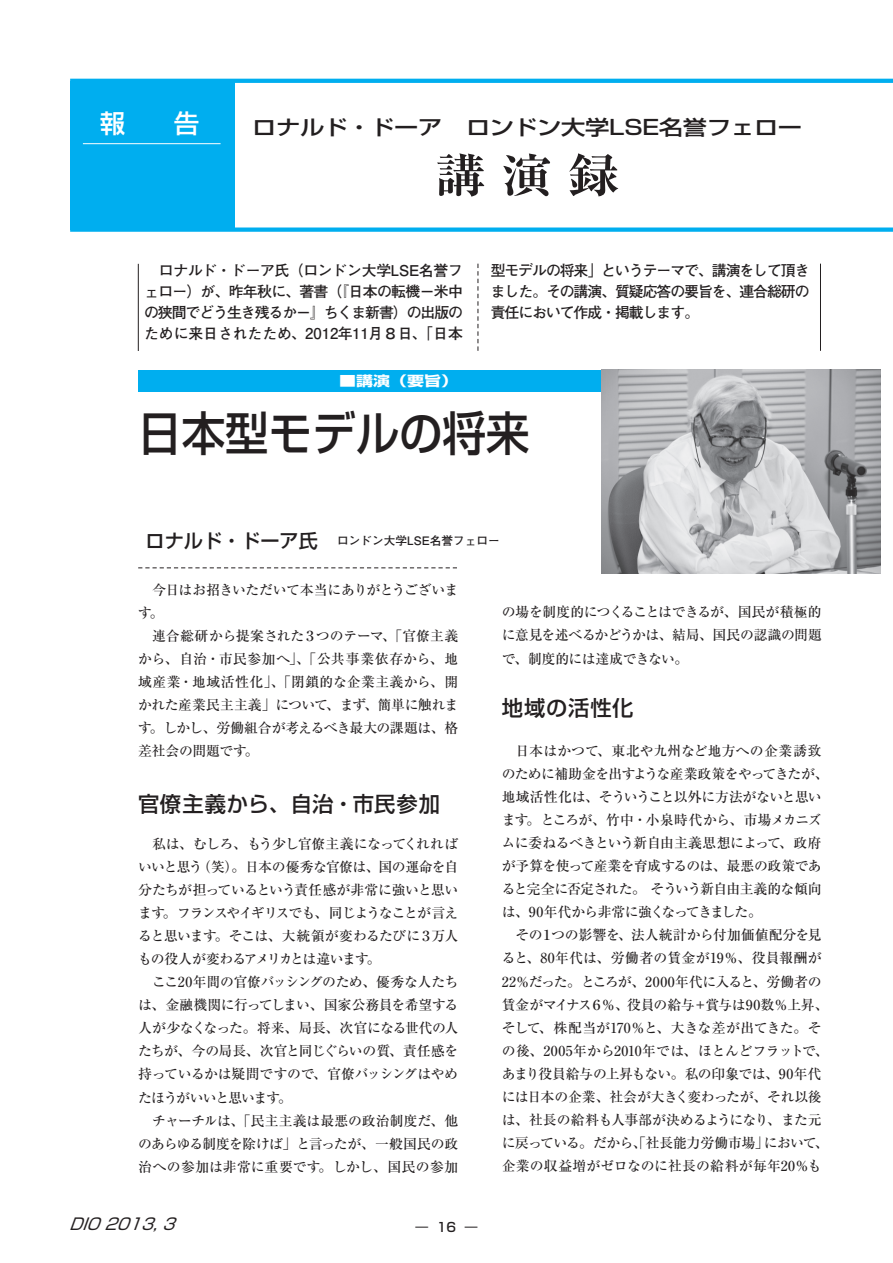
<style>
.page{position:relative;width:893px;height:1263px;background:#fff}
.page>*{position:absolute;margin:0;border:0;box-sizing:border-box;transform-origin:0 0}
.t1{font:500 46.8px "Shin Go Pro";color:#231f20;scale:.93 1}
.t2{font:700 46.8px "Ryumin Pro";color:#231f20;scale:1.1 1}
.t3{font:500 25.5px "Shin Go Pro";color:#fff}
.t4{font:500 21.3px "Shin Go Pro";letter-spacing:.045em;color:#231f20}
.t5{font:500 20.4px "Shin Go Pro";letter-spacing:-.015em;color:#231f20;scale:1.19 1}
.t6{font:italic 15.9px "Shin Go Pro";color:#231f20}
.t7{font:700 14.85px/21px "Futo Go B101 Pro";letter-spacing:-.07em;color:#231f20;text-align:justify}
.t8{font:500 13.8px/23.1px "Ryumin Pro";letter-spacing:-.025em;color:#231f20;text-align:justify}
.t9{font:700 13.65px "Shin Go Pro";color:#fff;scale:1.25 1}
.t10{font:500 12.75px "Shin Go Pro";color:#231f20}
.t11{font:700 11.7px "Futo Go B101 Pro";color:#231f20}
.s1{font-family:"Shin Go Pro";font-weight:500;font-size:19.2px}
</style>
<div class="page">
<svg style="left:70px;top:79px;width:823px;height:4px;background:#04afef"></svg>
<div style="left:70px;top:227px;width:823px;height:5px;background:#00aeef"></div>
<div style="left:70px;top:81px;width:165px;height:149px;background:#00aeef"></div>
<hr style="left:83px;top:143px;width:138px;height:1px;background:#fff">
<svg style="left:478px;top:264px;width:1px;height:87px"></svg>
<hr style="left:138px;top:264px;width:1px;height:87px;background:#231f20">
<hr style="left:820px;top:264px;width:1px;height:87px;background:#231f20">
<div style="left:138px;top:370px;width:513px;height:21px;background:#00aeef"></div>
<img style="left:602px;top:370px;width:278px;height:203px">
<svg style="left:138px;top:568px;width:319px;height:1px"></svg>
<h2 class="t3" style="left:100px;top:102px;width:27px">報</h2>
<h2 class="t3" style="left:174px;top:102px;width:27px">告</h2>
<h3 class="t5" style="left:252px;top:111px;width:463px">ロナルド・ドーア　ロンドン大学LSE名誉フェロー</h3>
<h1 class="t2" style="left:435px;top:138px;width:169px">講 演 録</h1>
<p class="t7" style="left:144px;top:258px;width:320px;text-indent:15px">ロナルド・ドーア氏（ロンドン大学LSE名誉フェロー）が、昨年秋に、著書（『日本の転機－米中の狭間でどう生き残るか－』ちくま新書）の出版のために来日されたため、2012年11月８日、「日本</p>
<p class="t7" style="left:491px;top:258px;width:320px">型モデルの将来」というテーマで、講演をして頂きました。その講演、質疑応答の要旨を、連合総研の責任において作成・掲載します。</p>
<p class="t9" style="left:339px;top:370px;width:97px">■講演（要旨）</p>
<h1 class="t1" style="left:138px;top:395px;width:422px">日本型モデルの将来</h1>
<p class="t11" style="left:146px;top:531px;width:356px"><span class="s1">ロナルド・ドーア氏　</span>ロンドン大学LSE名誉フェロー</p>
<p class="t8" style="left:138px;top:577px;width:321px;text-indent:14px">今日はお招きいただいて本当にありがとうございます。</p>
<p class="t8" style="left:138px;top:623px;width:321px;text-indent:14px">連合総研から提案された３つのテーマ、「官僚主義から、自治・市民参加へ」、「公共事業依存から、地域産業・地域活性化」、「閉鎖的な企業主義から、開かれた産業民主主義」について、まず、簡単に触れます。しかし、労働組合が考えるべき最大の課題は、格差社会の問題です。</p>
<h3 class="t4" style="left:138px;top:787px;width:303px">官僚主義から、自治・市民参加</h3>
<p class="t8" style="left:138px;top:831px;width:321px;text-indent:14px">私は、むしろ、もう少し官僚主義になってくれればいいと思う（笑）。日本の優秀な官僚は、国の運命を自分たちが担っているという責任感が非常に強いと思います。フランスやイギリスでも、同じようなことが言えると思います。そこは、大統領が変わるたびに３万人もの役人が変わるアメリカとは違います。</p>
<p class="t8" style="left:138px;top:969px;width:321px;text-indent:14px">ここ20年間の官僚バッシングのため、優秀な人たちは、金融機関に行ってしまい、国家公務員を希望する人が少なくなった。将来、局長、次官になる世代の人たちが、今の局長、次官と同じぐらいの質、責任感を持っているかは疑問ですので、官僚バッシングはやめたほうがいいと思います。</p>
<p class="t8" style="left:138px;top:1108px;width:321px;text-indent:14px">チャーチルは、「民主主義は最悪の政治制度だ、他のあらゆる制度を除けば」と言ったが、一般国民の政治への参加は非常に重要です。しかし、国民の参加</p>
<p class="t6" style="left:69px;top:1210px;width:115px">DIO 2013, 3</p>
<p class="t10" style="left:416px;top:1216px;width:63px">― 16 ―</p>
<p class="t8" style="left:502px;top:600px;width:321px">の場を制度的につくることはできるが、国民が積極的に意見を述べるかどうかは、結局、国民の認識の問題で、制度的には達成できない。</p>
<h3 class="t4" style="left:502px;top:691px;width:133px">地域の活性化</h3>
<p class="t8" style="left:502px;top:738px;width:328px;text-align:left;text-indent:14px">日本はかつて、東北や九州など地方への企業誘致のために補助金を出すような産業政策をやってきたが、地域活性化は、そういうこと以外に方法がないと思います。ところが、竹中・小泉時代から、市場メカニズムに委ねるべきという新自由主義思想によって、政府が予算を使って産業を育成するのは、最悪の政策であると完全に否定された。 そういう新自由主義的な傾向は、90年代から非常に強くなってきました。</p>
<p class="t8" style="left:502px;top:923px;width:328px;text-align:center">その１つの影響を、法人統計から付加価値配分を見<br>ると、80年代は、労働者の賃金が19％、役員報酬が<br>22％だった。ところが、2000年代に入ると、労働者の賃金がマイナス６％、役員の給与＋賞与は90数％上昇、そして、株配当が170％と、大きな差が出てきた。その後、2005年から2010年では、ほとんどフラットで、あまり役員給与の上昇もない。私の印象では、90年代には日本の企業、社会が大きく変わったが、それ以後は、社長の給料も人事部が決めるようになり、また元に戻っている。だから、「社長能力労働市場」において、企業の収益増がゼロなのに社長の給料が毎年20％も</p>
</div>
